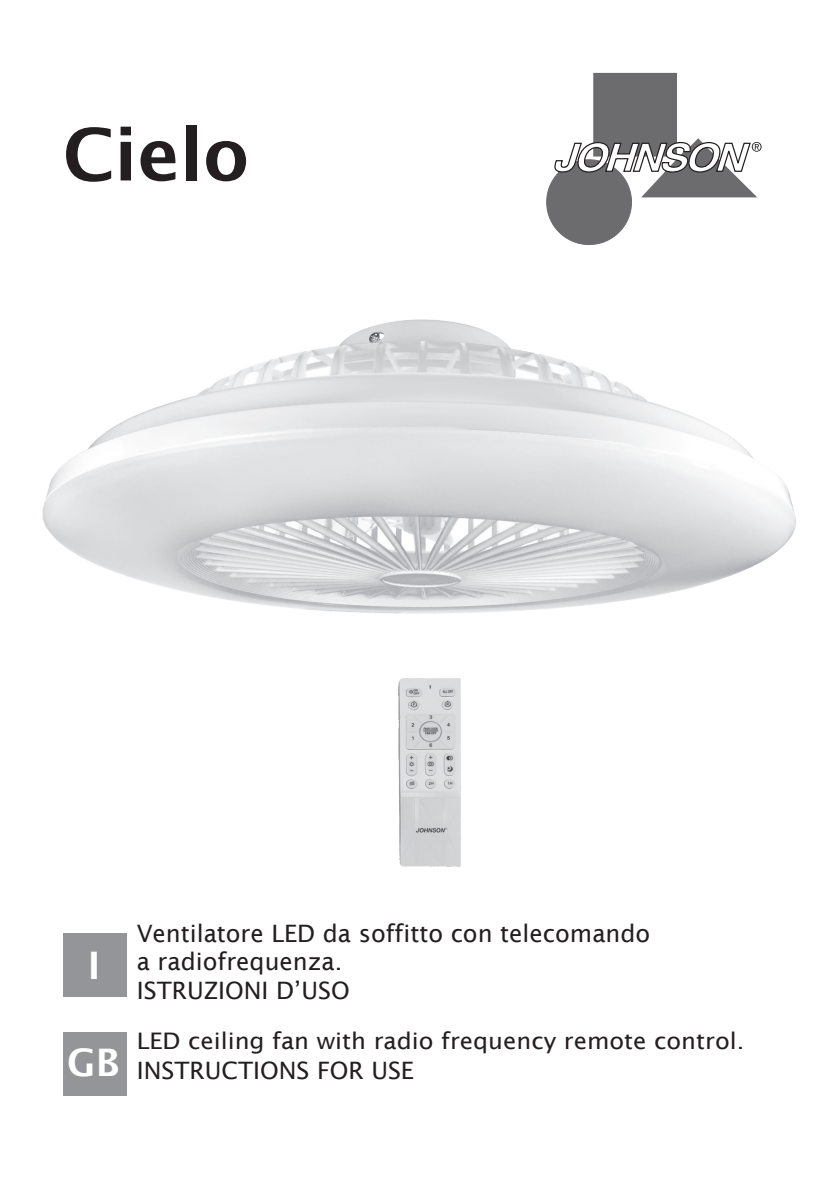
<style>
.page{position:relative;width:837px;height:1189px;background:#fff}
.page>*{position:absolute;margin:0;border:0;box-sizing:border-box;transform-origin:0 0}
.t1{font:600 72px "Lucida Sans";color:#231f20}
.t2{font:600 38px "Lucida Sans";color:#fff}
.t3{font:24px/28.8px "Lucida Sans";color:#231f20}
.t4{font:22.8px "Lucida Sans";color:#231f20;scale:1.05 1}
</style>
<div class="page">
<div style="left:63px;top:933px;width:64px;height:64px;background:#939598"></div>
<div style="left:63px;top:1032px;width:64px;height:64px;background:#939598"></div>
<div style="left:546px;top:160px;width:85px;height:84px;background:#6c6c6f;border-radius:50%"></div>
<div style="left:593px;top:73px;width:83px;height:83px;background:#6c6c6f"></div>
<div style="left:593px;top:73px;width:83px;height:83px;border:1px solid #6c6c6f"></div>
<svg style="left:552px;top:138px;width:209px;height:59px"></svg>
<img style="left:42px;top:319px;width:754px;height:295px">
<img style="left:398px;top:678px;width:63px;height:189px">
<h1 class="t1" style="left:63px;top:114px;width:188px">Cielo</h1>
<h2 class="t2" style="left:88px;top:943px;width:14px">I</h2>
<h2 class="t2" style="left:67px;top:1040px;width:54px">GB</h2>
<p class="t3" style="left:137px;top:918px;width:515px">Ventilatore LED da soffitto con telecomando a radiofrequenza.<br>ISTRUZIONI D’USO</p>
<p class="t4" style="left:137px;top:1027px;width:580px">LED ceiling fan with radio frequency remote control.</p>
<p class="t3" style="left:137px;top:1056px;width:278px">INSTRUCTIONS FOR USE</p>
</div>
